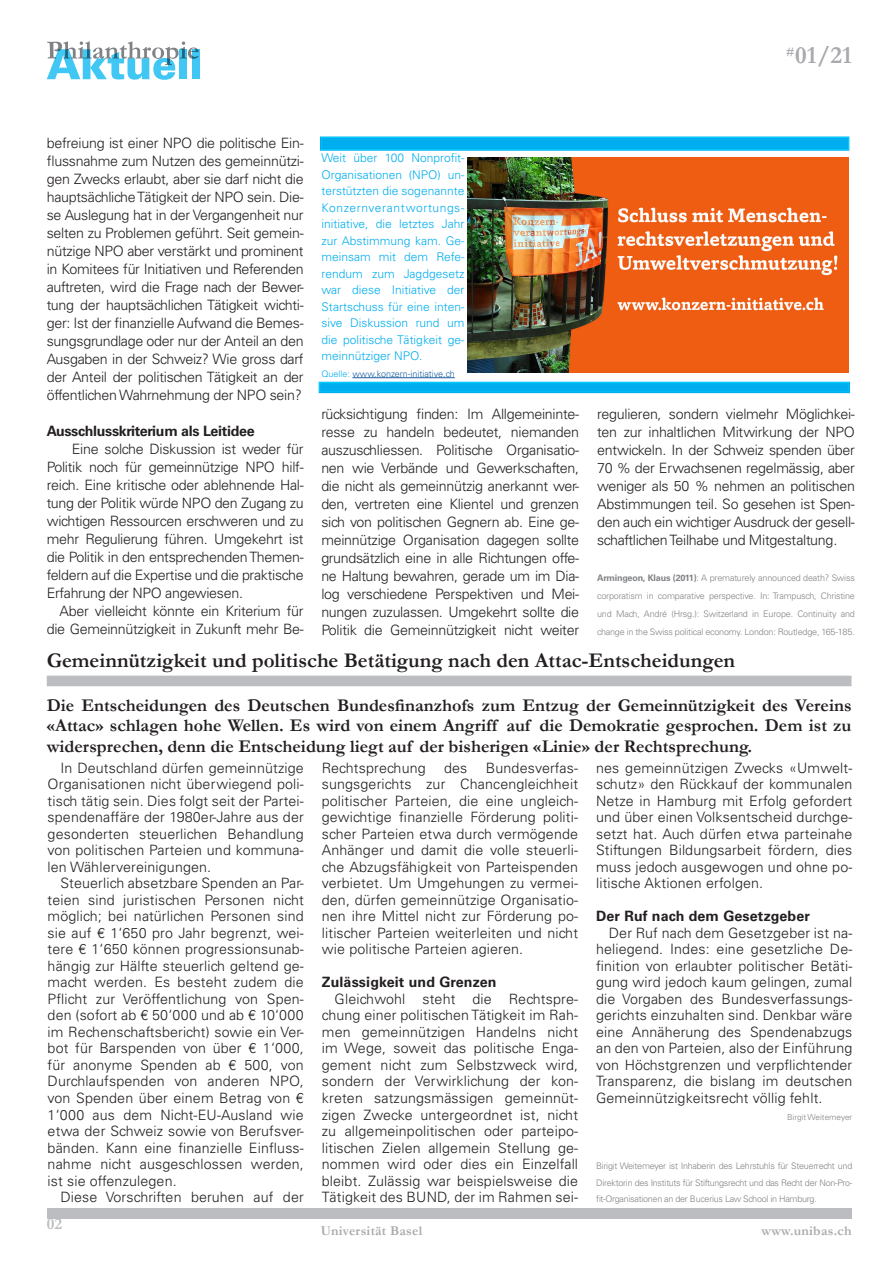
<style>
.page{position:relative;width:893px;height:1263px;background:#fff}
.page>*{position:absolute;margin:0;border:0;box-sizing:border-box;transform-origin:0 0}
.grundtext{font:700 24.9px "Garamond";color:#a8a9ad}
.t1{font:700 21px "Garamond";color:#231f20}
.t2{font:700 18px/20.7px "Garamond";color:#231f20;text-align:justify}
.t3{font:700 16.5px "Garamond";color:#bcbdc0}
.Lauftext{font:300 14.25px/16.5px "Univers LT Std";letter-spacing:-.01em;color:#231f20;text-align:justify}
.Lauftext-2{font:700 14.25px "Univers LT Std";letter-spacing:.01em;color:#231f20}
.Lauftext-3{font:300 14.25px "Univers LT Std";letter-spacing:.01em;color:#231f20}
.Lauftext-4{font:700 14.25px "Univers LT Std";letter-spacing:-.02em;color:#231f20}
.t4{font:700 13.5px "Garamond";letter-spacing:.02em;color:#a8a9ad}
.Lauftext-5{font:300 12px/16.5px "Univers LT Std";color:#00aeef;text-align:justify}
.Lauftext-6{font:300 9px/18px "Univers LT Std";letter-spacing:-.03em;color:#808285;text-align:justify}
.Lauftext-7{font:300 9px "Univers LT Std";color:#175d9e}
.Lauftext-8{font:300 8.25px "Univers LT Std";color:#808285}
.s1{color:#00aeef}
.s2{font-weight:700}
</style>
<div class="page">
<div style="left:47px;top:1208px;width:804px;height:10px;background:#bcbdc0"></div>
<div style="left:192px;top:49px;width:8px;height:30px;background:#40c7f4"></div>
<svg style="left:47px;top:41px;width:152px;height:39px"></svg>
<div style="left:47px;top:676px;width:804px;height:10px;background:#bcbdc0"></div>
<div style="left:319px;top:382px;width:530px;height:10px;background:#00aeef"></div>
<div style="left:319px;top:382px;width:531px;height:11px;border:2px solid #00aeef"></div>
<div style="left:321px;top:137px;width:528px;height:13px;background:#00aeef"></div>
<div style="left:320px;top:137px;width:529px;height:14px;border:2px solid #00aeef"></div>
<img style="left:468px;top:157px;width:381px;height:215px">
<hr style="left:352px;top:377px;width:103px;height:1px;background:#175d9e">
<p class="grundtext" style="left:786px;top:38px;width:67px"><sup>#</sup>01/21</p>
<p class="Lauftext" style="left:47px;top:134px;width:258px;line-height:18px">befreiung ist einer NPO die politische Ein&shy;flussnahme zum Nutzen des gemeinnützi&shy;gen Zwecks erlaubt, aber sie darf nicht die hauptsächliche Tätigkeit der NPO sein. Die&shy;se Auslegung hat in der Vergangenheit nur selten zu Problemen geführt. Seit gemein&shy;nützige NPO aber verstärkt und prominent in Komitees für Initiativen und Referenden auftreten, wird die Frage nach der Bewer&shy;tung der hauptsächlichen Tätigkeit wichti&shy;ger: Ist der finanzielle Aufwand die Bemes&shy;sungsgrundlage oder nur der Anteil an den Ausgaben in der Schweiz? Wie gross darf der Anteil der politischen Tätigkeit an der öffentlichen Wahrnehmung der NPO sein?</p>
<p class="Lauftext-4" style="left:47px;top:423px;width:210px">Ausschlusskriterium als Leitidee</p>
<p class="Lauftext" style="left:47px;top:440px;width:258px;line-height:18px;text-indent:25px">Eine solche Diskussion ist weder für Politik noch für gemeinnützige NPO hilf&shy;reich. Eine kritische oder ablehnende Hal&shy;tung der Politik würde NPO den Zugang zu wichtigen Ressourcen erschweren und zu mehr Regulierung führen. Umgekehrt ist die Politik in den entsprechenden Themen&shy;feldern auf die Expertise und die praktische Erfahrung der NPO angewiesen.</p>
<p class="Lauftext" style="left:47px;top:602px;width:258px;line-height:18px;text-align:right">Aber vielleicht könnte ein Kriterium für die Gemeinnützigkeit in Zukunft mehr Be-</p>
<p class="t1" style="left:47px;top:646px;width:690px">Gemeinnützigkeit und politische Betätigung nach den Attac-Entscheidungen</p>
<p class="t2" style="left:47px;top:695px;width:806px">Die Entscheidungen des Deutschen Bundesfinanzhofs zum Entzug der Gemeinnützigkeit des Vereins «Attac» schlagen hohe Wellen. Es wird von einem Angriff auf die Demokratie gesprochen. Dem ist zu widersprechen, denn die Entscheidung liegt auf der bisherigen «Linie» der Rechtsprechung.</p>
<p class="Lauftext-5" style="left:321px;top:150px;width:144px">Weit über 100 Nonprofit-Organisationen (NPO) un&shy;terstützten die sogenannte Konzernverantwortungs&shy;initiative, die letztes Jahr zur Abstimmung kam. Ge&shy;meinsam mit dem Refe&shy;rendum zum Jagdgesetz war diese Initiative der Startschuss für eine inten&shy;sive Diskussion rund um die politische Tätigkeit ge&shy;meinnütziger NPO.</p>
<p class="Lauftext-7" style="left:321px;top:368px;width:135px"><span class="s1">Quelle:</span> www.konzern-initiative.ch</p>
<p class="Lauftext" style="left:321px;top:405px;width:259px;line-height:18px">rücksichtigung finden: Im Allgemeininte&shy;resse zu handeln bedeutet, niemanden auszuschliessen. Politische Organisatio&shy;nen wie Verbände und Gewerkschaften, die nicht als gemeinnützig anerkannt wer&shy;den, vertreten eine Klientel und grenzen sich von politischen Gegnern ab. Eine ge&shy;meinnützige Organisation dagegen sollte grundsätzlich eine in alle Richtungen offe&shy;ne Haltung bewahren, gerade um im Dia&shy;log verschiedene Perspektiven und Mei&shy;nungen zuzulassen. Umgekehrt sollte die Politik die Gemeinnützigkeit nicht weiter</p>
<p class="Lauftext" style="left:597px;top:405px;width:259px;line-height:18px">regulieren, sondern vielmehr Möglichkei&shy;ten zur inhaltlichen Mitwirkung der NPO entwickeln. In der Schweiz spenden über 70 % der Erwachsenen regelmässig, aber weniger als 50 % nehmen an politischen Abstimmungen teil. So gesehen ist Spen&shy;den auch ein wichtiger Ausdruck der gesell&shy;schaftlichen Teilhabe und Mitgestaltung.</p>
<p class="Lauftext-6" style="left:597px;top:569px;width:259px"><span class="s2">Armingeon, Klaus (2011)</span>: A prematurely announced death? Swiss corporatism in comparative perspective. In: Trampusch, Christine und Mach, André (Hrsg.): Switzerland in Europe. Continuity and change in the Swiss political economy. London: Routledge, 165-185.</p>
<p class="Lauftext" style="left:48px;top:760px;width:258px;text-indent:13px">In Deutschland dürfen gemeinnützige Organisationen nicht überwiegend poli&shy;tisch tätig sein. Dies folgt seit der Partei&shy;spendenaffäre der 1980er-Jahre aus der gesonderten steuerlichen Behandlung von politischen Parteien und kommuna&shy;len Wählervereinigungen.</p>
<p class="Lauftext" style="left:48px;top:875px;width:258px;text-indent:13px">Steuerlich absetzbare Spenden an Par&shy;teien sind juristischen Personen nicht möglich; bei natürlichen Personen sind sie auf € 1‘650 pro Jahr begrenzt, wei&shy;tere € 1‘650 können progressionsunab&shy;hängig zur Hälfte steuerlich geltend ge&shy;macht werden. Es besteht zudem die Pflicht zur Veröffentlichung von Spen&shy;den (sofort ab € 50‘000 und ab € 10‘000 im Rechenschaftsbericht) sowie ein Ver&shy;bot für Barspenden von über € 1‘000, für anonyme Spenden ab € 500, von Durchlaufspenden von anderen NPO, von Spenden über einem Betrag von € 1‘000 aus dem Nicht-EU-Ausland wie etwa der Schweiz sowie von Berufsver&shy;bänden. Kann eine finanzielle Einfluss&shy;nahme nicht ausgeschlossen werden, ist sie offenzulegen.</p>
<p class="Lauftext-3" style="left:60px;top:1188px;width:245px">Diese Vorschriften beruhen auf der</p>
<p class="t3" style="left:47px;top:1213px;width:17px">02</p>
<p class="Lauftext" style="left:322px;top:760px;width:258px;text-indent:164px">Bundesverfas&shy;sungsgerichts zur Chancengleichheit politischer Parteien, die eine ungleich&shy;gewichtige finanzielle Förderung politi&shy;scher Parteien etwa durch vermögende Anhänger und damit die volle steuerli&shy;che Abzugsfähigkeit von Parteispenden verbietet. Um Umgehungen zu vermei&shy;den, dürfen gemeinnützige Organisatio&shy;nen ihre Mittel nicht zur Förderung po&shy;litischer Parteien weiterleiten und nicht wie politische Parteien agieren.</p>
<p class="Lauftext-2" style="left:322px;top:974px;width:176px">Zulässigkeit und Grenzen</p>
<p class="Lauftext" style="left:322px;top:991px;width:258px;text-indent:13px">Gleichwohl steht die Rechtspre&shy;chung einer politischen Tätigkeit im Rah&shy;men gemeinnützigen Handelns nicht im Wege, soweit das politische Enga&shy;gement nicht zum Selbstzweck wird, sondern der Verwirklichung der kon&shy;kreten satzungsmässigen gemeinnüt&shy;zigen Zwecke untergeordnet ist, nicht zu allgemeinpolitischen oder parteipo&shy;litischen Zielen allgemein Stellung ge&shy;nommen wird oder dies ein Einzelfall bleibt. Zulässig war beispielsweise die Tätigkeit des BUND, der im Rahmen sei-</p>
<p class="Lauftext-3" style="left:322px;top:759px;width:105px">Rechtsprechung</p>
<p class="Lauftext" style="left:444px;top:760px;width:25px">des</p>
<p class="t4" style="left:321px;top:1221px;width:103px">Universität Basel</p>
<p class="Lauftext" style="left:596px;top:760px;width:258px">nes gemeinnützigen Zwecks «Umwelt&shy;schutz» den Rückkauf der kommunalen Netze in Hamburg mit Erfolg gefordert und über einen Volksentscheid durchge&shy;setzt hat. Auch dürfen etwa parteinahe Stiftungen Bildungsarbeit fördern, dies muss jedoch ausgewogen und ohne po&shy;litische Aktionen erfolgen.</p>
<p class="Lauftext-2" style="left:596px;top:908px;width:215px">Der Ruf nach dem Gesetzgeber</p>
<p class="Lauftext" style="left:596px;top:925px;width:258px;text-indent:13px">Der Ruf nach dem Gesetzgeber ist na&shy;heliegend. Indes: eine gesetzliche De&shy;finition von erlaubter politischer Betäti&shy;gung wird jedoch kaum gelingen, zumal die Vorgaben des Bundesverfassungs&shy;gerichts einzuhalten sind. Denkbar wäre eine Annäherung des Spendenabzugs an den von Parteien, also der Einführung von Höchstgrenzen und verpflichtender Transparenz, die bislang im deutschen Gemeinnützigkeitsrecht völlig fehlt.</p>
<p class="Lauftext-8" style="left:787px;top:1111px;width:67px">Birgit Weitemeyer</p>
<p class="Lauftext-6" style="left:596px;top:1157px;width:258px;line-height:16.5px">Birigit Weitemeyer ist Inhaberin des Lehrstuhls für Steuerrecht und Direktorin des Instituts für Stiftungsrecht und das Recht der Non-Pro&shy;fit-Organisationen an der Bucerius Law School in Hamburg.</p>
<p class="t4" style="left:762px;top:1221px;width:91px">www.unibas.ch</p>
</div>
